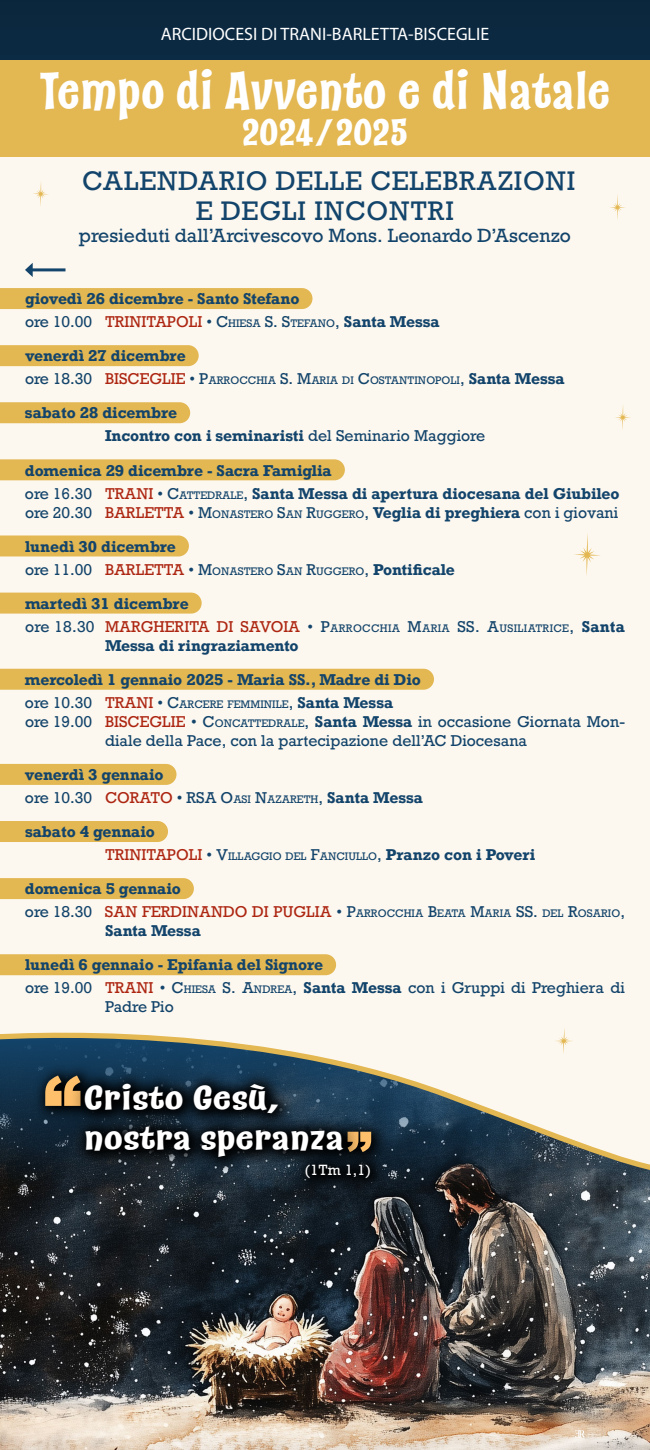
<style>
.page{position:relative;width:650px;height:1450px;background:#fff}
.page>*{position:absolute;margin:0;border:0;box-sizing:border-box;transform-origin:0 0}
.t1{font:700 50.75px "Catseye";color:#fff;scale:.93 1}
.t2{font:700 37.05px "Catseye";letter-spacing:-.005em;color:#fff;scale:.93 1}
.t3{font:700 32.83px/39.7px "Catseye";color:#fff;scale:1.17 1}
.t4{font:25.25px/30.3px "Rockwell";letter-spacing:.03em;color:#13446b;text-align:center}
.t5{font:18px "Rockwell";color:#13446b}
.t6{font:18px "Myriad Pro";color:#fff}
.t7{font:700 14.75px/23.1px "Rockwell";color:#13446b}
.t8{font:14.75px/19.1px "Rockwell";color:#13446b}
.t9{font:14.75px/23.1px "Rockwell";color:#ad2612}
.t10{font:13.97px "Rockwell";color:#fff}
.t11{font:10.32px "Rockwell";color:#13446b}
.t12{font:10.32px "Rockwell";letter-spacing:.03em;color:#13446b}
.s1{font-weight:400}
.s2{font-weight:400;color:#ad2612}
.s3{font-weight:400;font-size:10.32px}
.s4{font-size:14.75px}
.s5{font-weight:700;font-size:14.75px}
.s6{color:#ad2612}
.s7{font-style:inherit}
.s8{font-size:10.32px}
.s9{font-weight:700}
.s10{font-size:14.75px;color:#ad2612}
.s11{font-weight:700;color:#13446b}
.s12{color:#13446b}
.s13{font-size:10.32px;color:#13446b}
</style>
<div class="page">
<img style="left:0;top:1174px;width:650px;height:276px">
<div style="left:0;top:0;width:650px;height:449px;background:#0b2940"></div>
<div style="left:0;top:157px;width:650px;height:1017px;background:#fdf8ef"></div>
<svg style="left:575px;top:1430px;width:10px;height:8px"></svg>
<svg style="left:574px;top:532px;width:27px;height:45px"></svg>
<svg style="left:554px;top:1027px;width:20px;height:27px"></svg>
<svg style="left:615px;top:404px;width:16px;height:27px"></svg>
<svg style="left:33px;top:1064px;width:355px;height:130px;background:#1d2c38"></svg>
<svg style="left:363px;top:1132px;width:8px;height:20px"></svg>
<svg style="left:45px;top:1075px;width:23px;height:31px"></svg>
<div style="left:68px;top:1067px;width:295px;height:110px;background:#000;opacity:.75"></div>
<div style="left:0;top:288px;width:312px;height:21px;background:#e3b752"></div>
<div style="left:0;top:345px;width:199px;height:21px;background:#e3b752"></div>
<div style="left:0;top:402px;width:190px;height:21px;background:#e3b752"></div>
<div style="left:0;top:459px;width:345px;height:21px;background:#e3b752"></div>
<div style="left:0;top:535px;width:189px;height:21px;background:#e3b752"></div>
<div style="left:0;top:593px;width:202px;height:21px;background:#e3b752"></div>
<div style="left:0;top:669px;width:434px;height:21px;background:#e3b752"></div>
<div style="left:0;top:764px;width:177px;height:21px;background:#e3b752"></div>
<div style="left:0;top:821px;width:168px;height:21px;background:#e3b752"></div>
<div style="left:0;top:878px;width:194px;height:21px;background:#e3b752"></div>
<div style="left:0;top:954px;width:336px;height:21px;background:#e3b752"></div>
<hr style="left:30px;top:268px;width:36px;height:3px;background:#13446b">
<svg style="left:25px;top:263px;width:8px;height:14px"></svg>
<div style="left:0;top:60px;width:650px;height:97px;background:#e3b752"></div>
<svg style="left:609px;top:194px;width:17px;height:27px"></svg>
<svg style="left:32px;top:180px;width:17px;height:27px"></svg>
<svg style="left:533px;top:180px;width:9px;height:14px"></svg>
<p class="t6" style="left:161px;top:23px;width:330px">ARCIDIOCESI DI TRANI-BARLETTA-BISCEGLIE</p>
<h1 class="t1" style="left:40px;top:59px;width:615px">Tempo di Avvento e di Natale</h1>
<h2 class="t2" style="left:242px;top:109px;width:181px">2024/2025</h2>
<h3 class="t4" style="left:82px;top:166px;width:495px">CALENDARIO DELLE CELEBRAZIONI<br>E DEGLI INCONTRI</h3>
<p class="t5" style="left:79px;top:224px;width:494px">presieduti dall’Arcivescovo Mons. Leonardo D’Ascenzo</p>
<p class="t7" style="left:25px;top:287px;width:416px">giovedì 26 dicembre - Santo Stefano<br><span class="s1">ore 10.00</span> <span class="s2">TRINITAPOLI</span> <span class="s1">•</span> <span class="s1">C</span><span class="s3">HIESA</span> <span class="s1">S. S</span><span class="s3">TEFANO</span><span class="s1">,</span> Santa Messa</p>
<p class="t7" style="left:25px;top:344px;width:215px">venerdì 27 dicembre<br><span class="s1">ore 18.30</span> <span class="s2">BISCEGLIE</span> <span class="s1">•</span> <span class="s1">P</span><span class="s3">ARROCC</span></p>
<p class="t11" style="left:256px;top:374px;width:310px">HIA <span class="s4">S. M</span>ARIA DI <span class="s4">C</span>OSTANTINOPOLI<span class="s4">,</span> <span class="s5">Santa Messa</span></p>
<p class="t7" style="left:105px;top:401px;width:382px;text-indent:-80px">sabato 28 dicembre<br>Incontro con i seminaristi <span class="s1">del Seminario Maggiore</span></p>
<p class="t7" style="left:25px;top:458px;width:596px">domenica 29 dicembre - Sacra Famiglia<br><span class="s1">ore 16.30</span> <span class="s2">TRANI</span> <span class="s1">•</span> <span class="s1">C</span><span class="s3">ATTEDRALE</span><span class="s1">,</span> Santa Messa di apertura diocesana del Giubileo</p>
<p class="t8" style="left:25px;top:503px;width:595px">ore 20.30 <span class="s6">BARLETTA</span> • <span class="s7">M</span><span class="s8">ONASTERO</span> <span class="s7">S</span><span class="s8">AN</span> <span class="s7">R</span><span class="s8">UGGERO</span>, <span class="s9">Veglia di preghiera</span> con i giovani</p>
<p class="t7" style="left:25px;top:535px;width:152px">lunedì 30 dicembre</p>
<p class="t11" style="left:25px;top:565px;width:431px"><span class="s4">ore 11.00</span> <span class="s10">BARLETTA</span> <span class="s4">•</span> <span class="s4">M</span>ONASTERO <span class="s4">S</span>AN <span class="s4">R</span>UGGERO<span class="s4">,</span> <span class="s5">Pontificale</span></p>
<p class="t9" style="left:25px;top:592px;width:338px"><span class="s11">martedì 31 dicembre<br></span><span class="s12">ore 18.30</span> MARGHERITA DI SAVOIA <span class="s12">•</span> <span class="s12">P</span><span class="s13">ARROCC</span></p>
<p class="t12" style="left:380px;top:622px;width:247px">HIA <span class="s4">M</span>ARIA <span class="s4">SS. A</span>USILIATRICE<span class="s4">,</span> <span class="s5">Santa</span></p>
<p class="t7" style="left:105px;top:634px;width:195px">Messa di ringraziamento</p>
<p class="t7" style="left:25px;top:668px;width:397px">mercoledì 1 gennaio 2025 - Maria SS., Madre di Dio</p>
<p class="t11" style="left:25px;top:698px;width:370px"><span class="s4">ore 10.30</span> <span class="s10">TRANI</span> <span class="s4">•</span> <span class="s4">C</span>ARCERE FEMMINILE<span class="s4">,</span> <span class="s5">Santa Messa</span></p>
<p class="t8" style="left:105px;top:712px;width:521px;text-indent:-80px">ore 19.00 <span class="s6">BISCEGLIE</span> • <span class="s7">C</span><span class="s8">ONCATTEDRALE</span><span class="s7">,</span> <span class="s9">Santa Messa</span> in occasione Giornata Mon&shy;diale della Pace, con la partecipazione dell’AC Diocesana</p>
<p class="t7" style="left:25px;top:763px;width:400px">venerdì 3 gennaio<br><span class="s1">ore 10.30</span> <span class="s2">CORATO</span> <span class="s1">•</span> <span class="s1">RSA O</span><span class="s3">ASI</span> <span class="s1">N</span><span class="s3">AZARETH</span><span class="s1">,</span> Santa Messa</p>
<p class="t7" style="left:25px;top:820px;width:132px">sabato 4 gennaio</p>
<p class="t11" style="left:105px;top:850px;width:432px"><span class="s10">TRINITAPOLI</span> <span class="s4">•</span> <span class="s4">V</span>ILLAGGIO DEL <span class="s4">F</span>ANCIULLO<span class="s4">,</span> <span class="s5">Pranzo con i Poveri</span></p>
<p class="t9" style="left:25px;top:878px;width:363px"><span class="s11">domenica 5 gennaio<br></span><span class="s12">ore 18.30</span> SAN FERDINANDO DI PUGLIA <span class="s12">•</span> <span class="s12">P</span><span class="s13">ARROCC</span></p>
<p class="t11" style="left:404px;top:907px;width:223px">HIA <span class="s4">B</span>EATA <span class="s4">M</span>ARIA <span class="s4">SS.</span> DEL <span class="s4">R</span>OSARIO<span class="s4">,</span></p>
<p class="t7" style="left:105px;top:919px;width:97px">Santa Messa</p>
<p class="t7" style="left:25px;top:953px;width:602px">lunedì 6 gennaio - Epifania del Signore<br><span class="s1">ore 19.00</span> <span class="s2">TRANI</span> <span class="s1">•</span> <span class="s1">C</span><span class="s3">HIESA</span> <span class="s1">S. A</span><span class="s3">NDREA</span><span class="s1">,</span> Santa Messa <span class="s1">con i Gruppi di Preghiera di</span></p>
<p class="t8" style="left:105px;top:998px;width:70px">Padre Pio</p>
<h3 class="t3" style="left:84px;top:1078px;width:224px">Cristo Gesù, nostra speranza</h3>
<p class="t10" style="left:305px;top:1161px;width:68px">(1Tm 1,1)</p>
</div>
